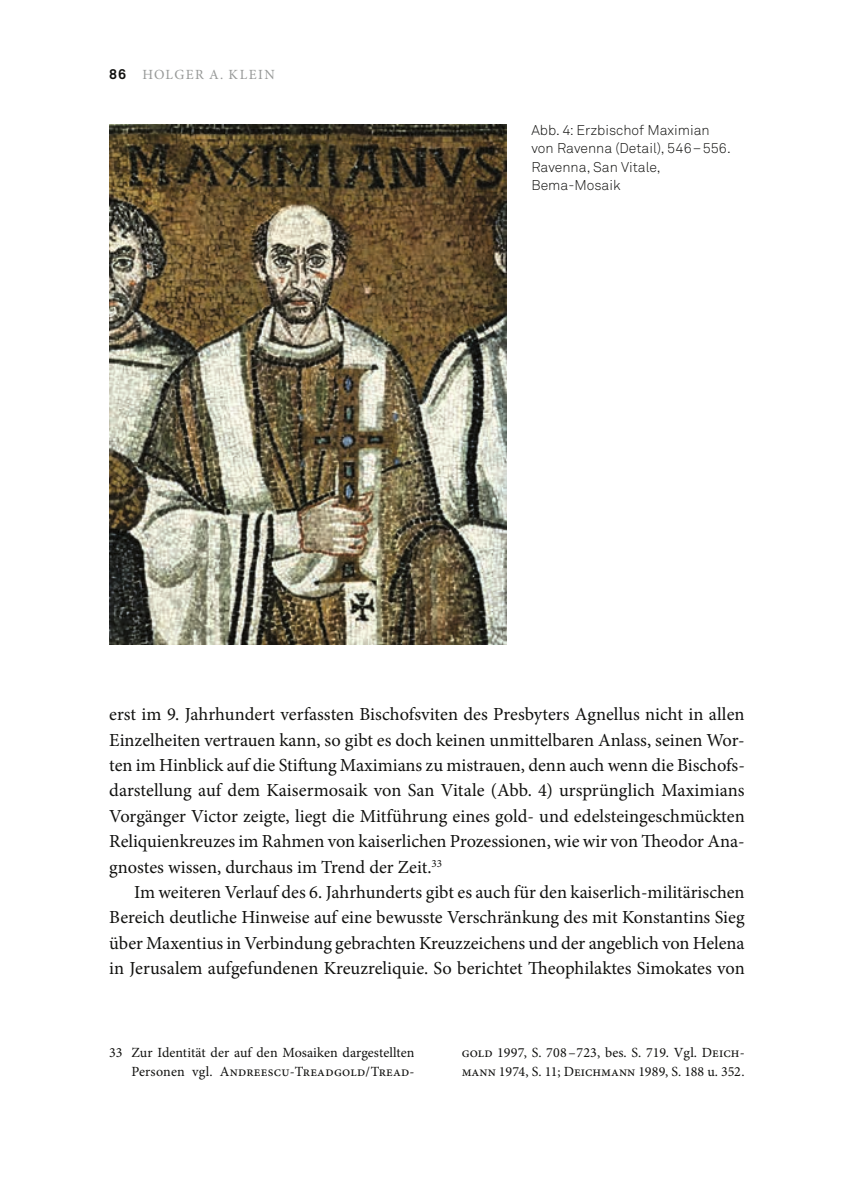
<style>
.page{position:relative;width:844px;height:1191px;background:#fff}
.page>*{position:absolute;margin:0;border:0;box-sizing:border-box;transform-origin:0 0}
.t1{font:18.38px "Minion Pro";color:#11110f}
.t2{font:14px/18.6px "Minion Pro";letter-spacing:.005em;color:#11110f;text-align:right}
.t3{font:300 14px/18.6px "Akkurat";color:#11110f}
.t4{font:14px "Minion Pro";color:#979998}
.s1{font-family:"Akkurat";font-weight:700;color:#11110f}
</style>
<div class="page">
<img style="left:109px;top:124px;width:397px;height:520px">
<p class="t4" style="left:109px;top:66px;width:56px"><span class="s1">86</span> Holger</p>
<p class="t4" style="left:209px;top:66px;width:41px">A. Klein</p>
<p class="t3" style="left:531px;top:121px;width:201px">Abb. 4: Erzbischof Maximian von Ravenna (Detail), 546–556.<br>Ravenna, San Vitale,<br>Bema-Mosaik</p>
<p class="t1" style="left:109px;top:702px;width:636px">erst im 9. Jahrhundert verfassten Bischofsviten des Presbyters Agnellus nicht in allen</p>
<p class="t1" style="left:109px;top:727px;width:636px">Einzelheiten vertrauen kann, so gibt es doch keinen unmittelbaren Anlass, seinen Wor-</p>
<p class="t1" style="left:109px;top:753px;width:637px">ten im Hinblick auf die Stiftung Maximians zu mistrauen, denn auch wenn die Bischofs-</p>
<p class="t1" style="left:109px;top:778px;width:636px">darstellung auf dem Kaisermosaik von San Vitale (Abb. 4) ursprünglich Maximians</p>
<p class="t1" style="left:109px;top:803px;width:636px">Vorgänger Victor zeigte, liegt die Mitführung eines gold- und edelsteingeschmückten</p>
<p class="t1" style="left:109px;top:829px;width:636px">Reliquienkreuzes im Rahmen von kaiserlichen Prozessionen, wie wir von Theodor Ana-</p>
<p class="t1" style="left:109px;top:854px;width:334px">gnostes wissen, durchaus im Trend der Zeit.<sup>33</sup></p>
<p class="t1" style="left:134px;top:879px;width:612px">Im weiteren Verlauf des 6. Jahrhunderts gibt es auch für den kaiserlich-militärischen</p>
<p class="t1" style="left:109px;top:905px;width:636px">Bereich deutliche Hinweise auf eine bewusste Verschränkung des mit Konstantins Sieg</p>
<p class="t1" style="left:109px;top:930px;width:636px">über Maxentius in Verbindung gebrachten Kreuzzeichens und der angeblich von Helena</p>
<p class="t1" style="left:109px;top:956px;width:637px">in Jerusalem aufgefundenen Kreuzreliquie. So berichtet Theophilaktes Simokates von</p>
<p class="t2" style="left:109px;top:1043px;width:307px">33 Zur Identität der auf den Mosaiken dargestellten<br>Personen vgl. Andreescu-Treadgold/Tread-</p>
<p class="t2" style="left:461px;top:1043px;width:284px;text-align:left">gold 1997, S. 708–723, bes. S. 719. Vgl. Deich&shy;mann 1974, S. 11; Deichmann 1989, S. 188 u. 352.</p>
</div>
